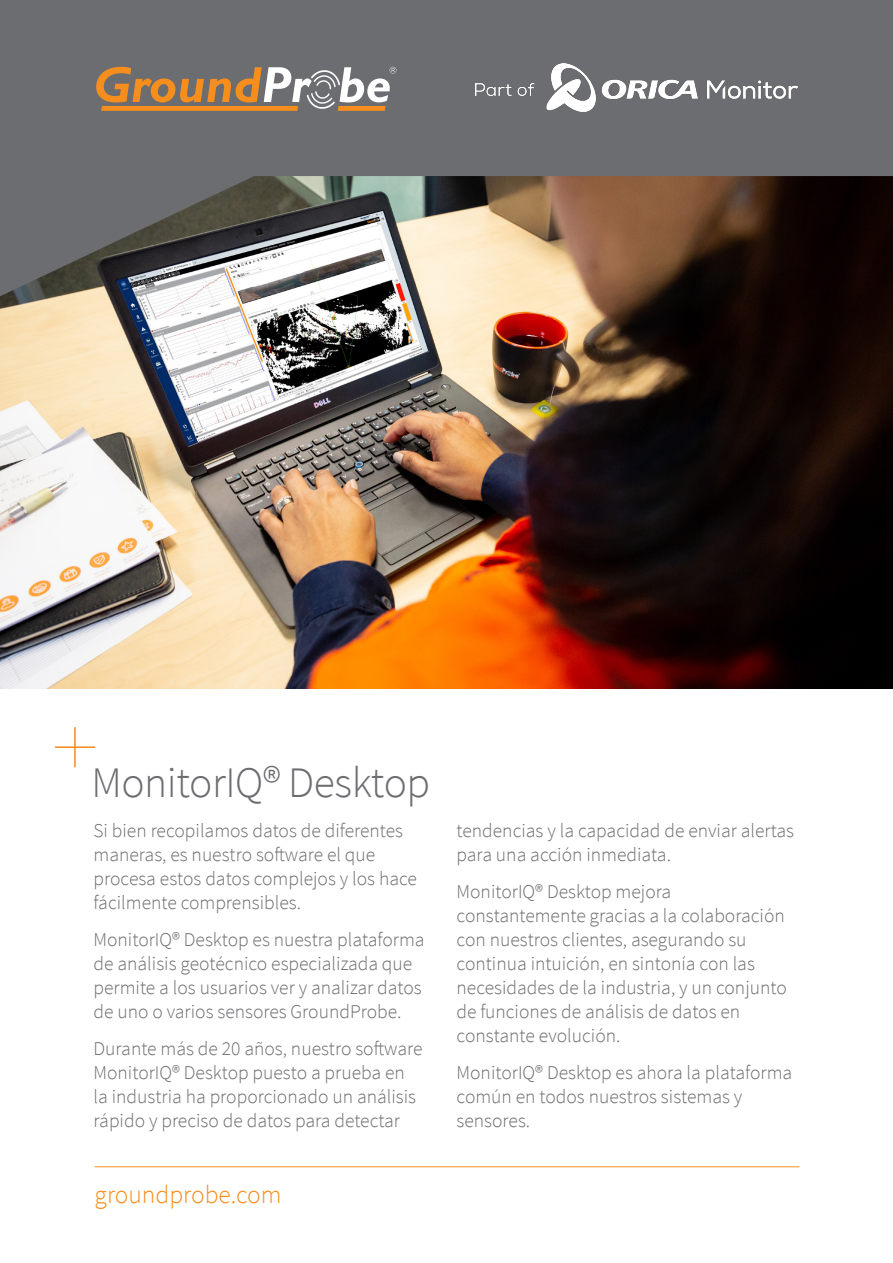
<style>
.page{position:relative;width:893px;height:1263px;background:#fff}
.page>*{position:absolute;margin:0;border:0;box-sizing:border-box;transform-origin:0 0}
.GP__Main_Header{font:300 43.5px "Source Sans Pro";letter-spacing:-.01em;color:#6c6d70}
.GP__URL_Footer_-_Lin{font:300 25.5px "Source Sans Pro";color:#f68e1e}
.GP__Intro_paragraph{font:300 19.5px/24px "Source Sans Pro";color:#6c6d70}
</style>
<div class="page">
<img style="left:0;top:296px;width:893px;height:392px">
<hr style="left:74px;top:727px;width:2px;height:40px;background:#f68e1e">
<hr style="left:55px;top:746px;width:40px;height:2px;background:#f68e1e">
<hr style="left:95px;top:1166px;width:704px;height:1px;background:#f68e1e">
<svg style="left:0;top:0;width:893px;height:296px;background:#706b67"></svg>
<svg style="left:96px;top:67px;width:300px;height:44px;background:#a4896c"></svg>
<img style="left:476px;top:63px;width:321px;height:48px">
<p class="GP__Main_Header" style="left:91px;top:756px;width:340px">MonitorIQ® Desktop</p>
<p class="GP__Intro_paragraph" style="left:94px;top:819px;width:325px">Si bien recopilamos datos de diferentes maneras, es nuestro software el que procesa estos datos complejos y los hace fácilmente comprensibles.</p>
<p class="GP__Intro_paragraph" style="left:94px;top:927px;width:333px">MonitorIQ® Desktop es nuestra plataforma de análisis geotécnico especializada que permite a los usuarios ver y analizar datos de uno o varios sensores GroundProbe.</p>
<p class="GP__Intro_paragraph" style="left:94px;top:1036px;width:330px">Durante más de 20 años, nuestro software MonitorIQ® Desktop puesto a prueba en la industria ha proporcionado un análisis rápido y preciso de datos para detectar</p>
<p class="GP__URL_Footer_-_Lin" style="left:95px;top:1179px;width:189px">groundprobe.com</p>
<p class="GP__Intro_paragraph" style="left:457px;top:819px;width:339px">tendencias y la capacidad de enviar alertas para una acción inmediata.</p>
<p class="GP__Intro_paragraph" style="left:457px;top:879px;width:332px">MonitorIQ® Desktop mejora constantemente gracias a la colaboración con nuestros clientes, asegurando su continua intuición, en sintonía con las necesidades de la industria, y un conjunto de funciones de análisis de datos en constante evolución.</p>
<p class="GP__Intro_paragraph" style="left:457px;top:1060px;width:337px">MonitorIQ® Desktop es ahora la plataforma común en todos nuestros sistemas y sensores.</p>
</div>
